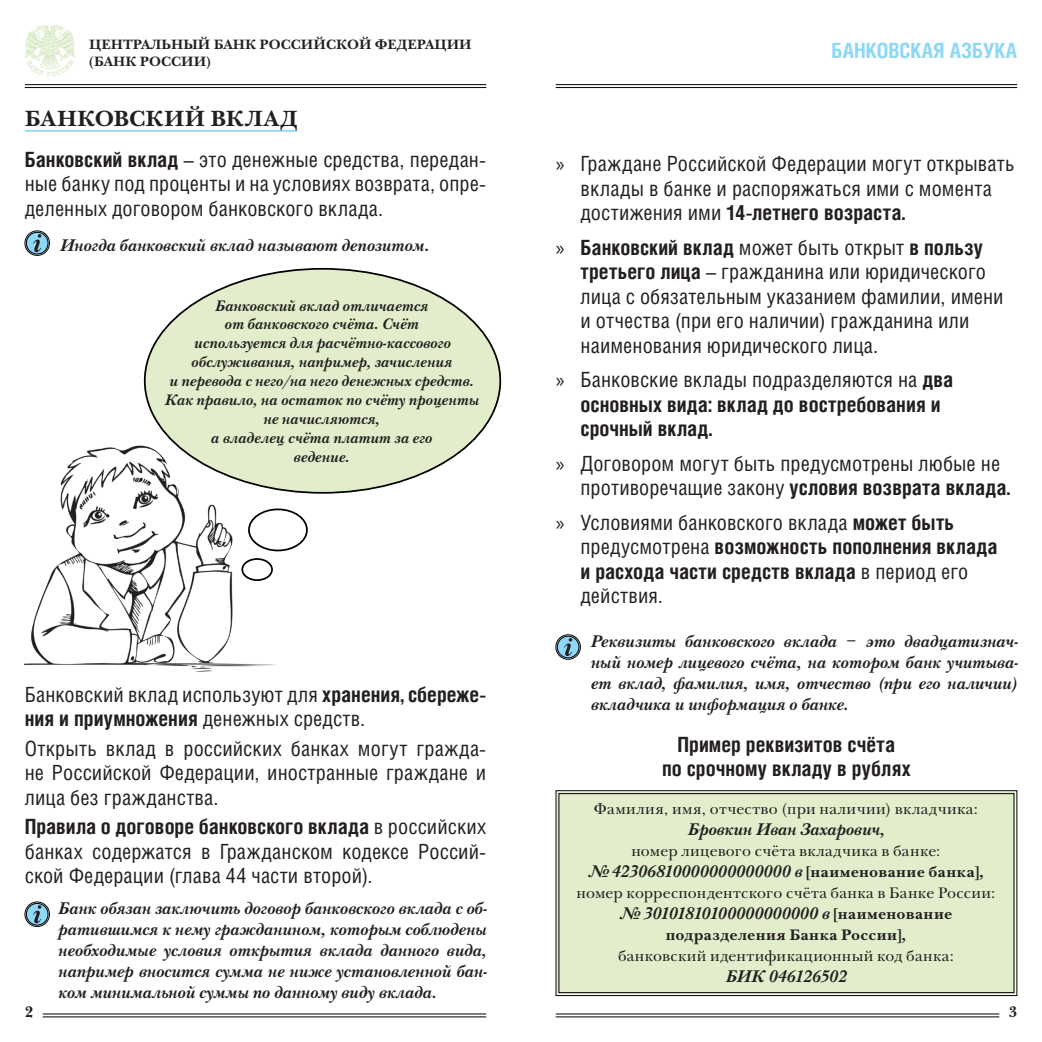
<style>
.page{position:relative;width:1042px;height:1042px;background:#fff}
.page>*{position:absolute;margin:0;border:0;box-sizing:border-box;transform-origin:0 0}
.t1{font:700 22.75px "New Baskerville C";letter-spacing:.015em;color:#231f20}
.Paragraph_Style_1{font:21px/24.5px "Helios Cond";letter-spacing:.005em;color:#231f20}
.t2{font:700 21px/24.5px "Helios Cond";color:#231f20}
.t3{font:700 21px "Helios Cond";color:#8dd7f7}
.t4{font:italic 700 17.5px/21px "New Baskerville C";letter-spacing:.01em;color:#231f20;text-align:justify}
.t5{font:italic 700 17.5px "New Baskerville C";letter-spacing:-.015em;color:#231f20}
.t6{font:italic 700 15.75px/18.9px "New Baskerville C";letter-spacing:.015em;color:#231f20;text-align:center}
.t7{font:15.75px "New Baskerville C";letter-spacing:.02em;color:#231f20}
.t8{font:700 15.75px "New Baskerville C";letter-spacing:.015em;color:#231f20}
.t9{font:700 14px/16.8px "New Baskerville C";color:#231f20}
.s1{font-weight:700}
.s2{font-family:"Myriad Pro"}
.s3{font-family:"Myriad Pro";font-weight:400}
.s4{font-weight:400}
.s5{font-style:normal;font-size:15.75px}
.s6{font-style:italic;font-size:17.5px}
</style>
<div class="page">
<img style="left:25px;top:401px;width:276px;height:271px">
<div style="left:145px;top:269px;width:355px;height:224px;background:#e2eecb;border-radius:50%"></div>
<div style="left:248px;top:508px;width:60px;height:43px;border:2px solid #000;border-radius:50%"></div>
<div style="left:241px;top:558px;width:32px;height:23px;border:2px solid #000;border-radius:50%"></div>
<svg style="left:25px;top:25px;width:51px;height:52px"></svg>
<hr style="left:25px;top:84px;width:461px;height:1px;background:#000">
<hr style="left:25px;top:87px;width:461px;height:1px;background:#000">
<hr style="left:43px;top:1013px;width:443px;height:1px;background:#000">
<hr style="left:43px;top:1016px;width:443px;height:1px;background:#000">
<hr style="left:556px;top:1013px;width:443px;height:1px;background:#000">
<hr style="left:556px;top:1016px;width:443px;height:1px;background:#000">
<hr style="left:556px;top:84px;width:461px;height:1px;background:#000">
<hr style="left:556px;top:87px;width:461px;height:1px;background:#000">
<div style="left:555px;top:790px;width:462px;height:206px;background:#e2eecb"></div>
<div style="left:559px;top:793px;width:455px;height:200px;border:1px solid #000"></div>
<hr style="left:25px;top:130px;width:272px;height:2px;background:#8dd7f7">
<svg style="left:556px;top:635px;width:24px;height:23px"></svg>
<div style="left:556px;top:634px;width:24px;height:25px;border:1px solid #000;border-radius:50%"></div>
<div style="left:557px;top:636px;width:22px;height:22px;border:1px solid #000;border-radius:50%"></div>
<svg style="left:564px;top:638px;width:8px;height:18px"></svg>
<svg style="left:26px;top:232px;width:23px;height:23px"></svg>
<div style="left:25px;top:231px;width:25px;height:24px;border:1px solid #000;border-radius:50%"></div>
<div style="left:26px;top:232px;width:22px;height:22px;border:1px solid #000;border-radius:50%"></div>
<svg style="left:33px;top:234px;width:8px;height:18px"></svg>
<svg style="left:26px;top:902px;width:23px;height:24px"></svg>
<div style="left:25px;top:902px;width:25px;height:24px;border:1px solid #000;border-radius:50%"></div>
<div style="left:26px;top:903px;width:22px;height:22px;border:1px solid #000;border-radius:50%"></div>
<svg style="left:33px;top:905px;width:8px;height:18px"></svg>
<p class="t9" style="left:89px;top:37px;width:384px">ЦЕНТРАЛЬНЫЙ БАНК РОССИЙСКОЙ ФЕДЕРАЦИИ (БАНК РОССИИ)</p>
<p class="t1" style="left:25px;top:105px;width:274px">БАНКОВСКИЙ ВКЛАД</p>
<p class="Paragraph_Style_1" style="left:25px;top:147px;width:463px;text-align:justify"><span class="s1">Банковский вклад</span> – это денежные средства, передан&shy;ные банку под проценты и на условиях возврата, опре&shy;деленных договором банковского вклада.</p>
<p class="t4" style="left:60px;top:235px;width:371px">Иногда банковский вклад называют депозитом.</p>
<p class="t6" style="left:169px;top:296px;width:306px">Банковский вклад отличается<br>от банковского счёта. Счёт<br>используется для расчётно-кассового обслуживания, например, зачисления<br>и перевода с него/на него денежных средств.</p>
<p class="t6" style="left:164px;top:391px;width:316px">Как правило, на остаток по счёту проценты не начисляются,<br>а владелец счёта платит за его<br>ведение.</p>
<p class="Paragraph_Style_1" style="left:25px;top:681px;width:463px">Банковский вклад используют для <span class="s1">хранения, сбереже&shy;ния и приумножения</span> денежных средств.</p>
<p class="Paragraph_Style_1" style="left:25px;top:735px;width:463px;text-align:justify">Открыть вклад в российских банках могут гражда&shy;не Российской Федерации, иностранные граждане и лица без гражданства.</p>
<p class="Paragraph_Style_1" style="left:25px;top:814px;width:463px;text-align:justify"><span class="s1">Правила о договоре банковского вклада</span> в российских банках содержатся в Гражданском кодексе Россий&shy;ской Федерации (глава 44 части второй).</p>
<p class="t4" style="left:58px;top:898px;width:430px">Банк обязан заключить договор банковского вклада с об&shy;ратившимся к нему гражданином, которым соблюдены необходимые условия открытия вклада данного вида, например вносится сумма не ниже установленной бан&shy;ком минимальной суммы по данному виду вклада.</p>
<p class="t3" style="left:831px;top:38px;width:187px">БАНКОВСКАЯ АЗБУКА</p>
<p class="Paragraph_Style_1" style="left:580px;top:151px;width:436px;text-indent:-25px"><span class="s2">»</span> Граждане Российской Федерации могут открывать вклады в банке и распоряжаться ими с момента достижения ими <span class="s1">14-летнего возраста.</span></p>
<p class="Paragraph_Style_1" style="left:580px;top:235px;width:425px;text-indent:-25px"><span class="s2">»</span> <span class="s1">Банковский вклад</span> может быть открыт <span class="s1">в пользу третьего лица</span> – гражданина или юридического лица с обязательным указанием фамилии, имени и отчества (при его наличии) гражданина или наименования юридического лица.</p>
<p class="t2" style="left:580px;top:367px;width:374px;text-indent:-25px"><span class="s3">»</span> <span class="s4">Банковские вклады подразделяются на</span> два основных вида: вклад до востребования и срочный вклад.</p>
<p class="Paragraph_Style_1" style="left:580px;top:450px;width:431px;text-indent:-25px"><span class="s2">»</span> Договором могут быть предусмотрены любые не противоречащие закону <span class="s1">условия возврата вклада.</span></p>
<p class="t2" style="left:580px;top:509px;width:418px;text-indent:-25px"><span class="s3">»</span> <span class="s4">Условиями банковского вклада</span> может быть <span class="s4">предусмотрена</span> возможность пополнения вклада и расхода части средств вклада <span class="s4">в период его действия.</span></p>
<p class="t4" style="left:590px;top:631px;width:429px">Реквизиты банковского вклада – это двадцатизнач&shy;ный номер лицевого счёта, на котором банк учитыва&shy;ет вклад, фамилия, имя, отчество (при его наличии) вкладчика и информация о банке.</p>
<p class="t2" style="left:662px;top:731px;width:250px;text-align:center">Пример реквизитов счёта<br>по срочному вкладу в рублях</p>
<p class="t7" style="left:594px;top:799px;width:385px">Фамилия, имя, отчество (при наличии) вкладчика:</p>
<p class="t4" style="left:687px;top:819px;width:198px">Бровкин Иван Захарович,</p>
<p class="t7" style="left:631px;top:841px;width:310px">номер лицевого счёта вкладчика в банке:</p>
<p class="t4" style="left:588px;top:861px;width:397px">№ 42306810000000000000 в <span class="s5">[наименование банка]</span>,</p>
<p class="t7" style="left:576px;top:883px;width:420px">номер корреспондентского счёта банка в Банке России:</p>
<p class="t4" style="left:619px;top:903px;width:334px">№ 30101810100000000000 в <span class="s5">[наименование</span></p>
<p class="t8" style="left:666px;top:925px;width:242px">подразделения Банка России]<span class="s6">,</span></p>
<p class="t7" style="left:618px;top:946px;width:337px">банковский идентификационный код банка:</p>
<p class="t5" style="left:725px;top:966px;width:122px">БИК 046126502</p>
<p class="t8" style="left:25px;top:1003px;width:10px">2</p>
<p class="t8" style="left:1009px;top:1003px;width:10px">3</p>
</div>
